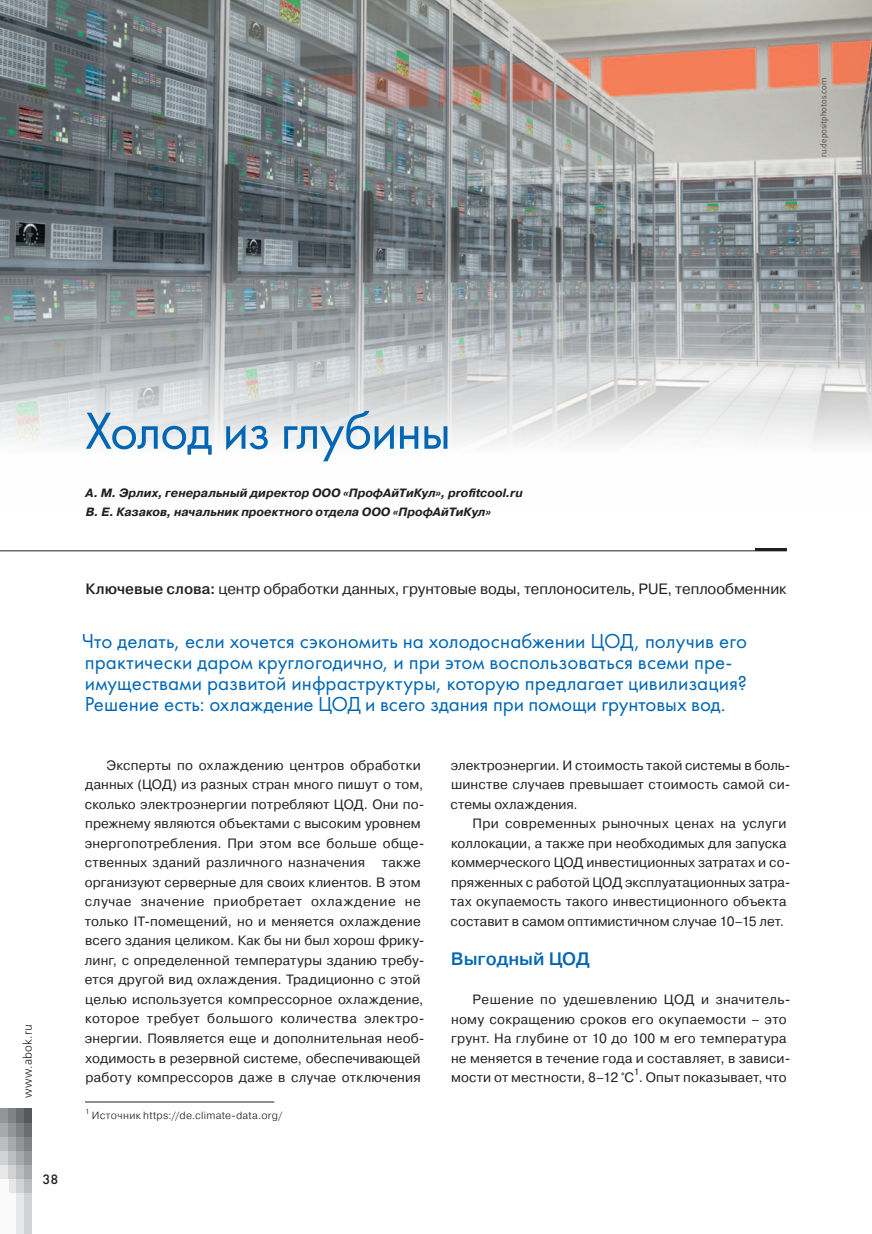
<style>
.page{position:relative;width:872px;height:1234px;background:#fff}
.page>*{position:absolute;margin:0;border:0;box-sizing:border-box;transform-origin:0 0}
.t1{font:54px "Futura";letter-spacing:-.025em;color:#0166b3}
.t2{font:21px/21px "Futura";letter-spacing:.005em;color:#0166b3}
.t3{font:500 18px "Pragmatica";color:#0166b3}
.t4{font:15px "Pragmatica";letter-spacing:-.005em;color:#231f20}
.t5{font:13.5px/19.5px "Pragmatica";letter-spacing:.01em;color:#231f20}
.t6{font:13.5px "Futura Futuris";color:#231f20}
.t7{font:italic 700 12px/19.5px "Pragmatica";letter-spacing:.005em;color:#231f20}
.t8{font:12px "Free Set Light C";letter-spacing:.015em;color:#231f20}
.t9{font:300 10.5px "Pragmatica";letter-spacing:.025em;color:#231f20}
.t10{font:9.45px "Pragmatica";color:#231f20}
.t11{font:300 9px "Bliss Pro";color:#231f20}
.t12{font:300 7.35px "Pragmatica";color:#231f20}
.s1{font-weight:500}
</style>
<div class="page">
<div style="left:0;top:1108px;width:9px;height:14px;background:#939598"></div>
<div style="left:0;top:1122px;width:9px;height:14px;background:#a8a9ad"></div>
<div style="left:0;top:1136px;width:9px;height:14px;background:#bcbdc0"></div>
<div style="left:0;top:1150px;width:9px;height:15px;background:#d1d2d4"></div>
<div style="left:0;top:1165px;width:9px;height:14px;background:#e6e7e9"></div>
<div style="left:9px;top:1108px;width:7px;height:14px;background:#808285"></div>
<div style="left:9px;top:1122px;width:7px;height:14px;background:#939598"></div>
<div style="left:9px;top:1136px;width:7px;height:14px;background:#a8a9ad"></div>
<div style="left:9px;top:1150px;width:7px;height:15px;background:#bcbdc0"></div>
<div style="left:9px;top:1165px;width:7px;height:14px;background:#d1d2d4"></div>
<div style="left:9px;top:1179px;width:7px;height:14px;background:#e6e7e9"></div>
<div style="left:16px;top:1108px;width:8px;height:14px;background:#6c6d70"></div>
<div style="left:16px;top:1122px;width:8px;height:14px;background:#808285"></div>
<div style="left:16px;top:1136px;width:8px;height:14px;background:#939598"></div>
<div style="left:16px;top:1150px;width:8px;height:15px;background:#a8a9ad"></div>
<div style="left:16px;top:1165px;width:8px;height:14px;background:#bcbdc0"></div>
<div style="left:16px;top:1179px;width:8px;height:14px;background:#d1d2d4"></div>
<div style="left:24px;top:1108px;width:8px;height:14px;background:#57585a"></div>
<div style="left:24px;top:1122px;width:8px;height:14px;background:#6c6d70"></div>
<div style="left:24px;top:1136px;width:8px;height:14px;background:#808285"></div>
<div style="left:24px;top:1150px;width:8px;height:15px;background:#939598"></div>
<div style="left:24px;top:1165px;width:8px;height:14px;background:#a8a9ad"></div>
<div style="left:24px;top:1179px;width:8px;height:14px;background:#bcbdc0"></div>
<div style="left:0;top:1179px;width:9px;height:54px;background:#fafafa"></div>
<div style="left:9px;top:1193px;width:7px;height:40px;background:#fafafa"></div>
<div style="left:16px;top:1193px;width:8px;height:40px;background:#e6e7e9"></div>
<div style="left:24px;top:1193px;width:8px;height:40px;background:#d1d2d4"></div>
<img style="left:0;top:0;width:872px;height:447px">
<hr style="left:756px;top:548px;width:31px;height:3px;background:#231f20">
<hr style="left:0;top:550px;width:787px;height:1px;background:#231f20">
<hr style="left:85px;top:1101px;width:189px;height:1px;background:#231f20">
<p class="t11" style="left:818px;top:157px;width:80px;rotate:-90deg">ru.depositphotos.com</p>
<h1 class="t1" style="left:85px;top:398px;width:367px">Холод из глубины</h1>
<p class="t7" style="left:85px;top:483px;width:439px">А. М. Эрлих, генеральный директор ООО «ПрофАйТиКул», profitcool.ru<br>В. Е. Казаков, начальник проектного отдела ООО «ПрофАйТиКул»</p>
<p class="t8" style="left:21px;top:1097px;width:75px;rotate:-90deg">www.abok.ru</p>
<p class="t6" style="left:43px;top:1170px;width:17px">38</p>
<p class="t4" style="left:85px;top:579px;width:702px"><span class="s1">Ключевые слова:</span> центр обработки данных, грунтовые воды, теплоноситель, PUE, теплообменник</p>
<p class="t2" style="left:82px;top:630px;width:667px">Что делать, если хочется сэкономить на холодоснабжении ЦОД, получив его практически даром круглогодично, и при этом воспользоваться всеми пре&shy;имуществами развитой инфраструктуры, которую предлагает цивилизация?<br>Решение есть: охлаждение ЦОД и всего здания при помощи грунтовых вод.</p>
<p class="t5" style="left:85px;top:755px;width:341px;text-indent:22px">Эксперты по охлаждению центров обработки данных (ЦОД) из разных стран много пишут о том, сколько электроэнергии потребляют ЦОД. Они по&shy;прежнему являются объектами с высоким уровнем энергопотребления. При этом все больше обще&shy;ственных зданий различного назначения также организуют серверные для своих клиентов. В этом случае значение приобретает охлаждение не только IT-помещений, но и меняется охлаждение всего здания целиком. Как бы ни был хорош фрику&shy;линг, с определенной температуры зданию требу&shy;ется другой вид охлаждения. Традиционно с этой целью используется компрессорное охлаждение, которое требует большого количества электро&shy;энергии. Появляется еще и дополнительная необ&shy;ходимость в резервной системе, обеспечивающей работу компрессоров даже в случае отключения</p>
<p class="t5" style="left:450px;top:755px;width:341px;text-align:justify">электроэнергии. И стоимость такой системы в боль&shy;шинстве случаев превышает стоимость самой си&shy;стемы охлаждения.</p>
<p class="t5" style="left:450px;top:814px;width:341px;text-indent:22px">При современных рыночных ценах на услуги коллокации, а также при необходимых для запуска коммерческого ЦОД инвестиционных затратах и со&shy;пряженных с работой ЦОД эксплуатационных затра&shy;тах окупаемость такого инвестиционного объекта составит в самом оптимистичном случае 10–15 лет.</p>
<h3 class="t3" style="left:451px;top:947px;width:140px">Выгодный ЦОД</h3>
<p class="t5" style="left:451px;top:989px;width:341px;text-indent:21px">Решение по удешевлению ЦОД и значитель&shy;ному сокращению сроков его окупаемости – это грунт. На глубине от 10 до 100 м его температура не меняется в течение года и составляет, в зависи&shy;мости от местности, 8–12 °C . Опыт показывает, что</p>
<p class="t10" style="left:634px;top:1065px;width:7px">1</p>
<p class="t12" style="left:85px;top:1106px;width:6px">1</p>
<p class="t9" style="left:92px;top:1108px;width:192px">Источник https://de.climate-data.org/</p>
</div>
